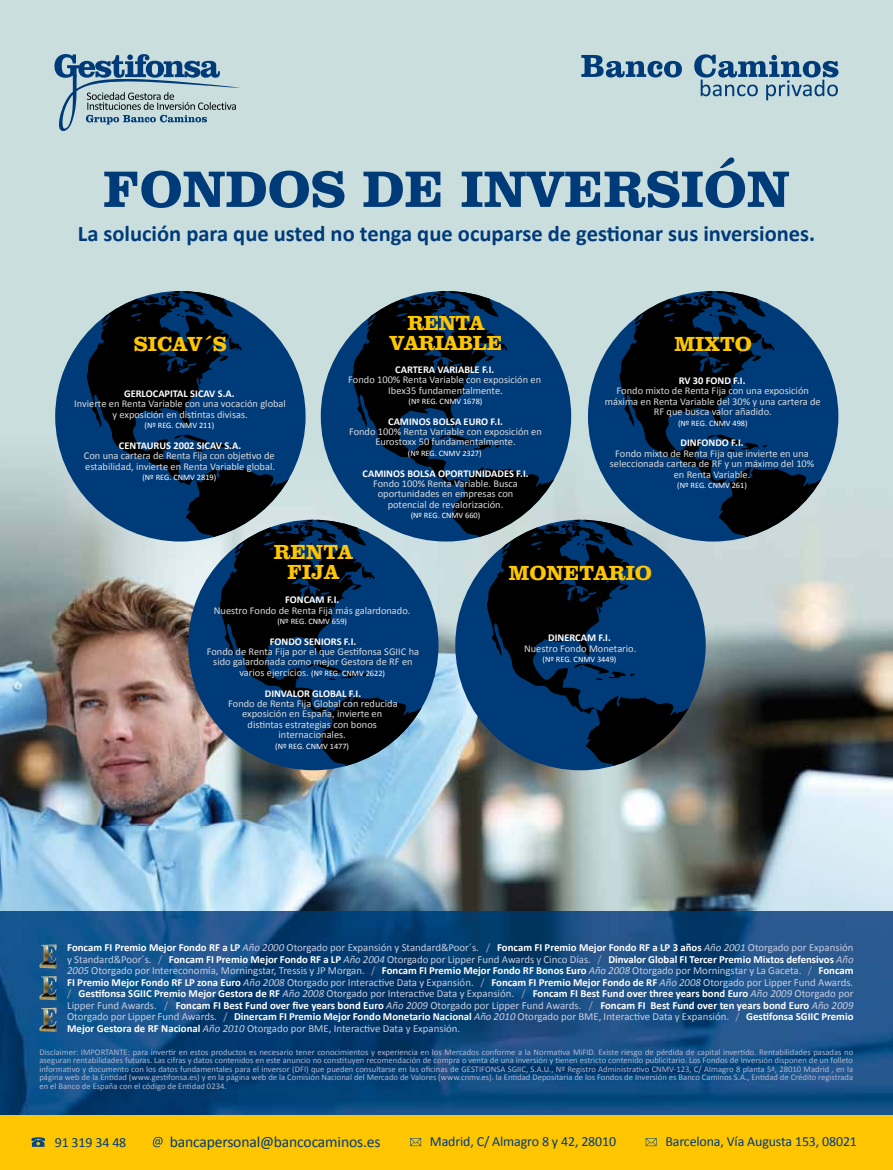
<style>
.page{position:relative;width:893px;height:1170px;background:#fff}
.page>*{position:absolute;margin:0;border:0;box-sizing:border-box;transform-origin:0 0}
.t1{font:700 52.5px "Clarendon BT";color:#003b79}
.t2{font:700 22.5px "Calibri";color:#003b79}
.t3{font:700 21px/20.5px "Clarendon BT";color:#fdc600;text-align:center}
.t4{font:700 21px/20.5px "Clarendon BT";letter-spacing:-.025em;color:#fdc600;text-align:center}
.t5{font:15.6px "Calibri";letter-spacing:-.01em;color:#003b79}
.t6{font:13.95px "Calibri";letter-spacing:-.01em;color:#003b79}
.t7{font:700 10.8px/11.6px "Calibri";color:#fff;text-align:justify}
.t8{font:10.35px/10.4px "Calibri";color:#d9dadb;text-align:center}
.t9{font:700 10.35px "Calibri";color:#fff}
.t10{font:8.7px/8.7px "Calibri";color:#afb6d1;text-align:justify}
.t11{font:8.25px "Calibri";color:#fff}
.s1{color:#fff}
.s2{font-size:8.25px;color:#fff}
.s3{font-weight:400;font-style:italic;color:#c9cde0}
.s4{font-weight:400;color:#c9cde0}
.s5{font-weight:400;color:#96a0c3}
</style>
<div class="page">
<img style="left:0;top:0;width:893px;height:1115px">
<svg style="left:54px;top:54px;width:186px;height:79px;background:#9ab5c1"></svg>
<svg style="left:581px;top:55px;width:101px;height:22px;background:#6990ad"></svg>
<svg style="left:694px;top:54px;width:144px;height:46px;background:#8aaabd"></svg>
<div style="left:55px;top:291px;width:251px;height:250px;background:#003b79;border-radius:50%"></div>
<svg style="left:84px;top:294px;width:207px;height:247px"></svg>
<svg style="left:87px;top:291px;width:155px;height:221px"></svg>
<div style="left:321px;top:291px;width:250px;height:250px;background:#003b79;border-radius:50%"></div>
<svg style="left:350px;top:294px;width:207px;height:247px"></svg>
<svg style="left:353px;top:291px;width:155px;height:221px"></svg>
<div style="left:188px;top:519px;width:250px;height:251px;background:#003b79;border-radius:50%"></div>
<svg style="left:217px;top:523px;width:207px;height:247px"></svg>
<svg style="left:220px;top:519px;width:155px;height:221px"></svg>
<div style="left:588px;top:291px;width:250px;height:250px;background:#003b79;border-radius:50%"></div>
<svg style="left:617px;top:294px;width:207px;height:247px"></svg>
<svg style="left:620px;top:291px;width:155px;height:221px"></svg>
<div style="left:455px;top:519px;width:251px;height:251px;background:#003b79;border-radius:50%"></div>
<svg style="left:484px;top:523px;width:207px;height:247px"></svg>
<svg style="left:487px;top:519px;width:155px;height:221px"></svg>
<img style="left:39px;top:1007px;width:18px;height:24px">
<img style="left:39px;top:976px;width:18px;height:24px">
<img style="left:39px;top:944px;width:18px;height:24px">
<div style="left:0;top:1115px;width:893px;height:54px;background:#fdc600"></div>
<svg style="left:31px;top:1137px;width:14px;height:9px"></svg>
<svg style="left:153px;top:1136px;width:10px;height:11px"></svg>
<svg style="left:410px;top:1138px;width:11px;height:7px"></svg>
<svg style="left:646px;top:1138px;width:11px;height:7px"></svg>
<h1 class="t1" style="left:103px;top:156px;width:688px">FONDOS DE INVERSIÓN</h1>
<h2 class="t2" style="left:78px;top:220px;width:739px">La solución para que usted no tenga que ocuparse de gestionar sus inversiones.</h2>
<h3 class="t3" style="left:134px;top:333px;width:95px">SICAV´S</h3>
<p class="t9" style="left:124px;top:387px;width:112px">GERLOCAPITAL SICAV S.A.</p>
<p class="t8" style="left:74px;top:398px;width:213px">Invierte en Renta Variable con una vocación global y exposición en distintas divisas.</p>
<p class="t11" style="left:145px;top:420px;width:71px">(Nº REG. CNMV 211)</p>
<p class="t9" style="left:119px;top:439px;width:124px">CENTAURUS 2002 SICAV S.A.</p>
<p class="t8" style="left:84px;top:450px;width:193px;text-align:left">Con una cartera de Renta Fija con objetivo de estabilidad, invierte en Renta Variable global.</p>
<p class="t11" style="left:142px;top:472px;width:75px">(Nº REG. CNMV 2819)</p>
<h3 class="t4" style="left:389px;top:312px;width:114px">RENTA<br>VARIABLE</h3>
<p class="t9" style="left:395px;top:363px;width:100px">CARTERA VARIABLE F.I.</p>
<p class="t8" style="left:348px;top:374px;width:194px">Fondo 100% Renta Variable con exposición en<br>Ibex35 fundamentalmente<span class="s1">.</span></p>
<p class="t11" style="left:409px;top:396px;width:75px">(Nº REG. CNMV 1678)</p>
<p class="t9" style="left:388px;top:415px;width:116px">CAMINOS BOLSA EURO F.I.</p>
<p class="t8" style="left:349px;top:426px;width:194px">Fondo 100% Renta Variable con exposición en<br>Eurostoxx 50 fundamentalmente.</p>
<p class="t11" style="left:408px;top:448px;width:75px">(Nº REG. CNMV 2327)</p>
<p class="t9" style="left:363px;top:467px;width:167px">CAMINOS BOLSA OPORTUNIDADES F.I.</p>
<p class="t8" style="left:373px;top:478px;width:146px">Fondo 100% Renta Variable. Busca oportunidades en empresas con potencial de revalorización.</p>
<p class="t11" style="left:411px;top:510px;width:71px">(Nº REG. CNMV 660)</p>
<h3 class="t3" style="left:674px;top:333px;width:79px">MIXTO</h3>
<p class="t9" style="left:679px;top:374px;width:68px">RV 30 FOND F.I.</p>
<p class="t8" style="left:605px;top:385px;width:217px">Fondo mixto de Renta Fija con una exposición máxima en Renta Variable del 30% y una cartera de<br>RF que busca valor añadido.</p>
<p class="t11" style="left:678px;top:417px;width:71px">(Nº REG. CNMV 498)</p>
<p class="t9" style="left:681px;top:436px;width:64px">DINFONDO F.I.</p>
<p class="t8" style="left:610px;top:447px;width:206px">Fondo mixto de Renta Fija que invierte en una seleccionada cartera de RF y un máximo del 10% en Renta Variable.</p>
<p class="t11" style="left:677px;top:480px;width:71px">(Nº REG. CNMV 261)</p>
<h3 class="t3" style="left:274px;top:540px;width:81px">RENTA<br>FIJA</h3>
<p class="t9" style="left:285px;top:593px;width:56px">FONCAM F.I.</p>
<p class="t8" style="left:214px;top:604px;width:198px">Nuestro Fondo de Renta Fija más galardonado.</p>
<p class="t11" style="left:277px;top:616px;width:71px">(Nº REG. CNMV 659)</p>
<p class="t9" style="left:270px;top:634px;width:88px">FONDO SENIORS F.I.</p>
<p class="t8" style="left:207px;top:646px;width:214px">Fondo de Renta Fija por el que Gestifonsa SGIIC ha sido galardonada como mejor Gestora de RF en varios ejercicios. <span class="s2">(Nº REG. CNMV 2622)</span></p>
<p class="t9" style="left:265px;top:686px;width:98px">DINVALOR GLOBAL F.I.</p>
<p class="t8" style="left:228px;top:698px;width:171px">Fondo de Renta Fija Global con reducida exposición en España, invierte en distintas estrategias con bonos internacionales.</p>
<p class="t11" style="left:275px;top:740px;width:75px">(Nº REG. CNMV 1477)</p>
<h3 class="t3" style="left:509px;top:562px;width:145px">MONETARIO</h3>
<p class="t9" style="left:548px;top:631px;width:64px">DINERCAM F.I.</p>
<p class="t8" style="left:524px;top:642px;width:114px">Nuestro Fondo Monetario.</p>
<p class="t11" style="left:543px;top:654px;width:75px">(Nº REG. CNMV 3449)</p>
<p class="t7" style="left:67px;top:941px;width:788px">Foncam FI Premio Mejor Fondo RF a LP <span class="s3">Año 2000</span> <span class="s4">Otorgado por Expansión y Standard&amp;Poor´s.</span> <span class="s5">/</span> Foncam FI Premio Mejor Fondo RF a LP 3 años <span class="s3">Año 2001</span> <span class="s4">Otorgado por Expansión y Standard&amp;Poor´s.</span> <span class="s5">/</span> Foncam FI Premio Mejor Fondo RF a LP <span class="s3">Año 2004</span> <span class="s4">Otorgado por Lipper Fund Awards y Cinco Días.</span> <span class="s5">/</span> Dinvalor Global FI Tercer Premio Mixtos defensivos <span class="s3">Año 2005</span> <span class="s4">Otorgado por Intereconomía, Morningstar, Tressis y JP Morgan.</span> <span class="s5">/</span> Foncam FI Premio Mejor Fondo RF Bonos Euro <span class="s3">Año 2008</span> <span class="s4">Otorgado por Morningstar y La Gaceta.</span> <span class="s5">/</span> Foncam FI Premio Mejor Fondo RF LP zona Euro <span class="s3">Año 2008</span> <span class="s4">Otorgado por Interactive Data y Expansión.</span> <span class="s5">/</span> Foncam FI Premio Mejor Fondo de RF <span class="s3">Año 2008</span> <span class="s4">Otorgado por Lipper Fund Awards. </span><span class="s5">/</span> Gestifonsa SGIIC Premio Mejor Gestora de RF <span class="s3">Año 2008</span> <span class="s4">Otorgado por Interactive Data y Expansión.</span> <span class="s5">/</span> Foncam FI Best Fund over three years bond Euro <span class="s3">Año 2009</span> <span class="s4">Otorgado por Lipper Fund Awards.</span> <span class="s5">/</span> Foncam FI Best Fund over five years bond Euro <span class="s3">Año 2009</span> <span class="s4">Otorgado por Lipper Fund Awards.</span> <span class="s5">/</span> Foncam FI Best Fund over ten years bond Euro <span class="s3">Año 2009<br></span><span class="s4">Otorgado por Lipper Fund Awards.</span> <span class="s5">/</span> Dinercam FI Premio Mejor Fondo Monetario Nacional <span class="s3">Año 2010</span> <span class="s4">Otorgado por BME, Interactive Data y Expansión.</span> <span class="s5">/</span> Gestifonsa SGIIC Premio Mejor Gestora de RF Nacional <span class="s3">Año 2010</span> <span class="s4">Otorgado por BME, Interactive Data y Expansión.</span></p>
<p class="t10" style="left:39px;top:1046px;width:815px">Disclaimer: IMPORTANTE: para invertir en estos productos es necesario tener conocimientos y experiencia en los Mercados conforme a la Normativa MiFID. Existe riesgo de pérdida de capital invertido. Rentabilidades pasadas no aseguran rentabilidades futuras. Las cifras y datos contenidos en este anuncio no constituyen recomendación de compra o venta de una inversión y tienen estricto contenido publicitario. Los Fondos de Inversión disponen de un folleto informativo y documento con los datos fundamentales para el inversor (DFI) que pueden consultarse en las oficinas de GESTIFONSA SGIIC, S.A.U., Nº Registro Administrativo CNMV-123, C/ Almagro 8 planta 5ª, 28010 Madrid , en la página web de la Entidad (www.gestifonsa.es) y en la página web de la Comisión Nacional del Mercado de Valores (www.cnmv.es). la Entidad Depositaria de los Fondos de Inversión es Banco Caminos S.A., Entidad de Crédito registrada en el Banco de España con el código de Entidad 0234.</p>
<p class="t6" style="left:55px;top:1133px;width:73px">91 319 34 48</p>
<h3 class="t5" style="left:170px;top:1131px;width:212px">bancapersonal@bancocaminos.es</h3>
<p class="t6" style="left:430px;top:1132px;width:188px">Madrid, C/ Almagro 8 y 42, 28010</p>
<p class="t6" style="left:665px;top:1132px;width:193px">Barcelona, Vía Augusta 153, 08021</p>
</div>
